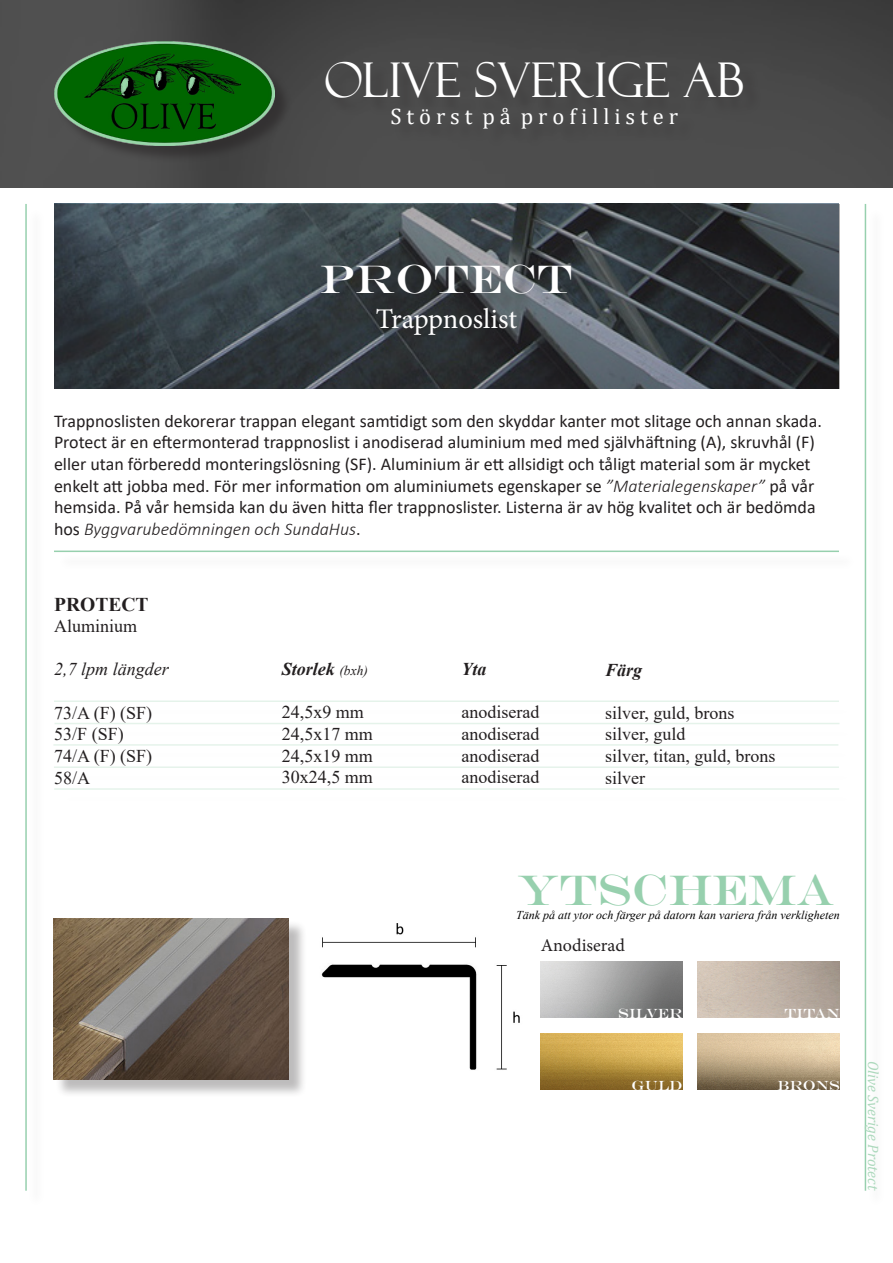
<style>
.page{position:relative;width:893px;height:1263px;background:#fff}
.page>*{position:absolute;margin:0;border:0;box-sizing:border-box;transform-origin:0 0}
.t1{font:48px "Felix Titling";color:#fff}
.t2{font:43.5px "Engravers";color:#97d0ae}
.t3{font:40.5px "Engravers";color:#fff}
.t4{font:28.5px "Minion Pro";letter-spacing:-.005em;color:#fff}
.t5{font:22.5px "Cambria";color:#fff}
.t6{font:700 19.5px "Times New Roman";color:#231f20}
.t7{font:18px/21.6px "Calibri";color:#231f20}
.t8{font:18px "Times New Roman";color:#231f20}
.t9{font:italic 700 18px "Times New Roman";color:#231f20}
.t10{font:italic 18px "Times New Roman";color:#231f20}
.t11{font:18px "Minion Pro";color:#231f20}
.t12{font:italic 15px "Cambria";color:#add9bd}
.t13{font:13.5px "Engravers";color:#fff}
.t14{font:italic 12px "Times New Roman";color:#000}
.s1{font-weight:300;font-style:italic}
.s2{font-weight:400;font-size:13.5px}
</style>
<div class="page">
<img style="left:0;top:0;width:893px;height:187px">
<div style="left:328px;top:64px;width:433px;height:83px;background:#4a4a4a"></div>
<div style="left:56px;top:44px;width:237px;height:120px;background:#231f20;opacity:.5"></div>
<img style="left:54px;top:42px;width:220px;height:103px">
<svg style="left:54px;top:204px;width:785px;height:185px"></svg>
<div style="left:325px;top:267px;width:265px;height:86px;background:#231f20;opacity:.3"></div>
<div style="left:56px;top:920px;width:251px;height:178px;background:#231f20;opacity:.3"></div>
<img style="left:53px;top:918px;width:236px;height:162px">
<hr style="left:54px;top:551px;width:785px;height:1px;background:#97d0ae">
<hr style="left:865px;top:204px;width:1px;height:987px;background:#97d0ae">
<hr style="left:25px;top:204px;width:2px;height:987px;background:#97d0ae">
<img style="left:541px;top:961px;width:141px;height:57px">
<img style="left:698px;top:1033px;width:142px;height:57px">
<img style="left:541px;top:1033px;width:141px;height:57px">
<img style="left:321px;top:923px;width:199px;height:147px">
<hr style="left:55px;top:723px;width:784px;height:1px;background:#97d0ae">
<hr style="left:54px;top:766px;width:785px;height:2px;background:#97d0ae">
<hr style="left:54px;top:700px;width:785px;height:2px;background:#97d0ae">
<hr style="left:53px;top:744px;width:785px;height:2px;background:#97d0ae">
<hr style="left:54px;top:788px;width:785px;height:2px;background:#97d0ae">
<p class="t1" style="left:324px;top:53px;width:422px">OLIVE SVERIGE AB</p>
<p class="t5" style="left:390px;top:103px;width:289px">S t ö r s t p å p r o f i l l i s t e r</p>
<p class="t3" style="left:320px;top:255px;width:254px">PROTECT</p>
<p class="t4" style="left:376px;top:299px;width:143px">Trappnoslist</p>
<p class="t7" style="left:54px;top:409px;width:769px">Trappnoslisten dekorerar trappan elegant samtidigt som den skyddar kanter mot slitage och annan skada.<br>Protect är en eftermonterad trappnoslist i anodiserad aluminium med med självhäftning (A), skruvhål (F) eller utan förberedd monteringslösning (SF). Aluminium är ett allsidigt och tåligt material som är mycket enkelt att jobba med. För mer information om aluminiumets egenskaper se <span class="s1">”Materialegenskaper”</span> på vår hemsida. På vår hemsida kan du även hitta fler trappnoslister. Listerna är av hög kvalitet och är bedömda hos <span class="s1">Byggvarubedömningen och SundaHus</span>.</p>
<p class="t6" style="left:54px;top:590px;width:96px">PROTECT</p>
<p class="t8" style="left:54px;top:613px;width:85px">Aluminium</p>
<p class="t10" style="left:54px;top:657px;width:116px">2,7 lpm längder</p>
<p class="t8" style="left:54px;top:700px;width:100px">73/A (F) (SF)</p>
<p class="t8" style="left:54px;top:721px;width:71px">53/F (SF)</p>
<p class="t8" style="left:54px;top:743px;width:100px">74/A (F) (SF)</p>
<p class="t8" style="left:54px;top:765px;width:38px">58/A</p>
<p class="t9" style="left:282px;top:657px;width:87px">Storlek <span class="s2">(bxh)</span></p>
<p class="t8" style="left:282px;top:700px;width:84px">24,5x9 mm</p>
<p class="t8" style="left:282px;top:721px;width:93px">24,5x17 mm</p>
<p class="t8" style="left:282px;top:743px;width:93px">24,5x19 mm</p>
<p class="t8" style="left:282px;top:764px;width:93px">30x24,5 mm</p>
<p class="t9" style="left:462px;top:657px;width:27px">Yta</p>
<p class="t8" style="left:462px;top:700px;width:79px">anodiserad</p>
<p class="t8" style="left:462px;top:721px;width:79px">anodiserad</p>
<p class="t8" style="left:462px;top:743px;width:79px">anodiserad</p>
<p class="t8" style="left:462px;top:764px;width:79px">anodiserad</p>
<p class="t9" style="left:605px;top:657px;width:39px">Färg</p>
<p class="t8" style="left:605px;top:700px;width:131px">silver, guld, brons</p>
<p class="t8" style="left:605px;top:722px;width:82px">silver, guld</p>
<p class="t8" style="left:605px;top:743px;width:172px">silver, titan, guld, brons</p>
<p class="t8" style="left:605px;top:765px;width:41px">silver</p>
<p class="t2" style="left:516px;top:864px;width:320px">YTSCHEMA</p>
<p class="t14" style="left:516px;top:907px;width:325px">Tänk på att ytor och färger på datorn kan variera från verkligheten</p>
<p class="t11" style="left:541px;top:933px;width:86px">Anodiserad</p>
<p class="t13" style="left:618px;top:1005px;width:66px">SILVER</p>
<p class="t13" style="left:631px;top:1077px;width:53px">GULD</p>
<p class="t13" style="left:784px;top:1005px;width:57px">TITAN</p>
<p class="t13" style="left:778px;top:1077px;width:64px">BRONS</p>
<p class="t12" style="left:884px;top:1060px;width:131px;rotate:90deg">Olive Sverige Protect</p>
</div>
